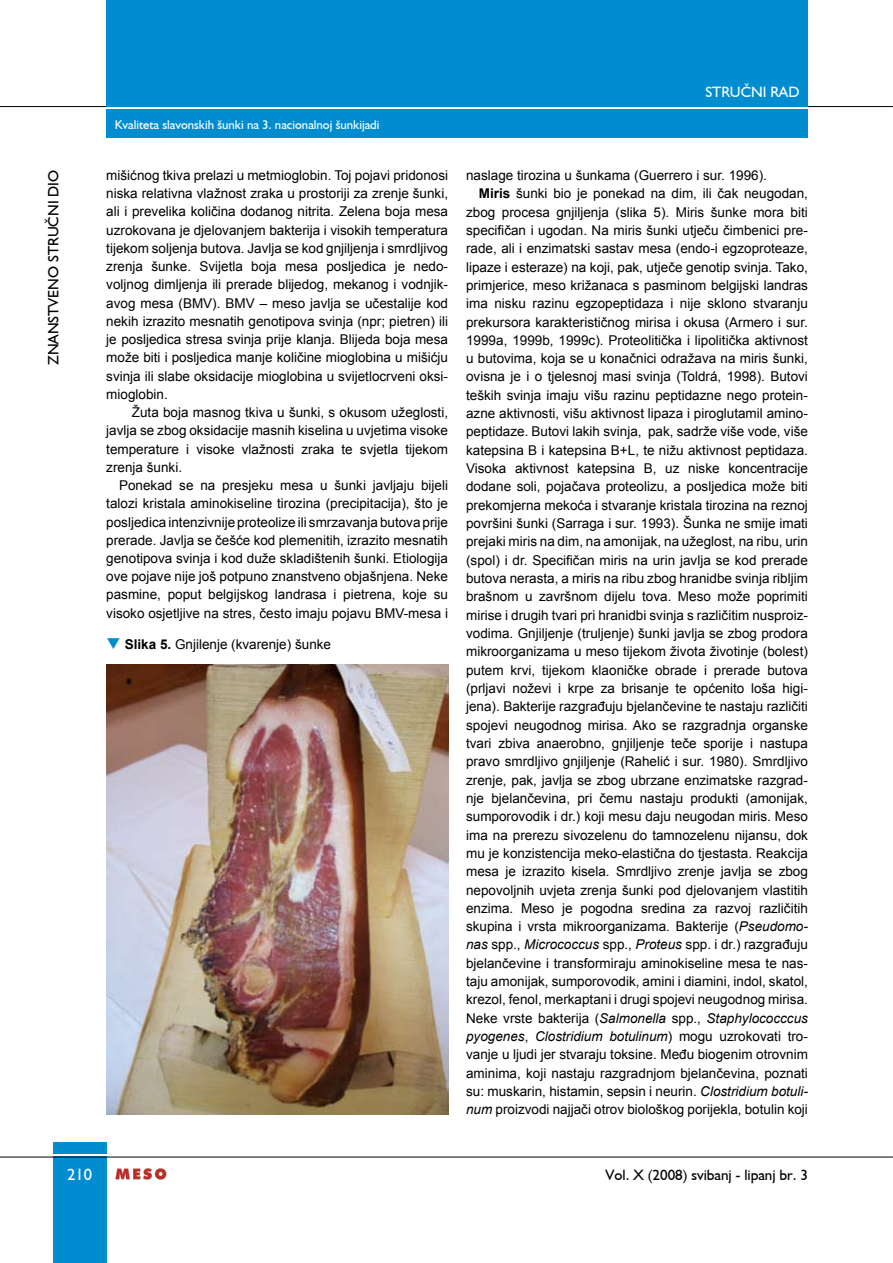
<style>
.page{position:relative;width:893px;height:1263px;background:#fff}
.page>*{position:absolute;margin:0;border:0;box-sizing:border-box;transform-origin:0 0}
.t1{font:16.5px "Humanist 521 BT";color:#fff}
.t2{font:15px "Humanist 521 BT";color:#000}
.t3{font:15px "Humanist 521 BT";color:#fff}
.t4{font:13.5px/18.3px "Arial";color:#000;text-align:justify}
.t5{font:italic 13.5px "Arial";color:#000}
.t6{font:12.75px "Humanist 521 BT";color:#fff}
.s1{color:#008dd0}
.s2{font-weight:700}
.s3{font-style:italic}
.s4{font-style:normal}
</style>
<div class="page">
<svg style="left:115px;top:1168px;width:51px;height:11px"></svg>
<div style="left:53px;top:1157px;width:53px;height:106px;background:#008dd0"></div>
<hr style="left:0;top:1157px;width:893px;height:1px;background:#000">
<div style="left:53px;top:1143px;width:53px;height:11px;background:#008dd0"></div>
<hr style="left:0;top:106px;width:893px;height:1px;background:#000">
<div style="left:106px;top:0;width:702px;height:107px;background:#008dd0"></div>
<div style="left:106px;top:110px;width:702px;height:28px;background:#008dd0"></div>
<img style="left:106px;top:664px;width:343px;height:450px">
<p class="t2" style="left:44px;top:365px;width:196px;rotate:-90deg">ZNANSTVENO STRUČNI DIO</p>
<p class="t6" style="left:115px;top:116px;width:266px">Kvaliteta slavonskih šunki na 3. nacionalnoj šunkijadi</p>
<p class="t4" style="left:106px;top:166px;width:343px">mišićnog tkiva prelazi u metmioglobin. Toj pojavi pridonosi niska relativna vlažnost zraka u prostoriji za zrenje šunki, ali i prevelika količina dodanog nitrita. Zelena boja mesa uzrokovana je djelovanjem bakterija i visokih temperatura tijekom soljenja butova. Javlja se kod gnjiljenja i smrdljivog zrenja šunke. Svijetla boja mesa posljedica je nedo&shy;voljnog dimljenja ili prerade blijedog, mekanog i vodnjik&shy;avog mesa (BMV). BMV – meso javlja se učestalije kod nekih izrazito mesnatih genotipova svinja (npr; pietren) ili je posljedica stresa svinja prije klanja. Blijeda boja mesa može biti i posljedica manje količine mioglobina u mišićju svinja ili slabe oksidacije mioglobina u svijetlocrveni oksi&shy;mioglobin.</p>
<p class="t4" style="left:106px;top:403px;width:343px;text-indent:26px">Žuta boja masnog tkiva u šunki, s okusom užeglosti, javlja se zbog oksidacije masnih kiselina u uvjetima visoke temperature i visoke vlažnosti zraka te svjetla tijekom zrenja šunki.</p>
<p class="t4" style="left:106px;top:476px;width:343px;text-indent:13px">Ponekad se na presjeku mesa u šunki javljaju bijeli talozi kristala aminokiseline tirozina (precipitacija), što je posljedica intenzivnije proteolize ili smrzavanja butova prije prerade. Javlja se češće kod plemenitih, izrazito mesnatih genotipova svinja i kod duže skladištenih šunki. Etiologija ove pojave nije još potpuno znanstveno objašnjena. Neke pasmine, poput belgijskog landrasa i pietrena, koje su visoko osjetljive na stres, često imaju pojavu BMV-mesa i</p>
<p class="t4" style="left:106px;top:635px;width:226px"><span class="s1">❑</span> <span class="s2">Slika 5.</span> Gnjilenje (kvarenje) šunke</p>
<p class="t3" style="left:705px;top:83px;width:96px">STRUČNI RAD</p>
<p class="t4" style="left:466px;top:166px;width:302px">naslage tirozina u šunkama (Guerrero i sur. 1996).</p>
<p class="t4" style="left:479px;top:185px;width:331px"><span class="s2">Miris</span> šunki bio je ponekad na dim, ili čak neugodan,</p>
<p class="t4" style="left:466px;top:203px;width:343px">zbog procesa gnjiljenja (slika 5). Miris šunke mora biti</p>
<p class="t4" style="left:466px;top:221px;width:343px">specifičan i ugodan. Na miris šunki utječu čimbenici pre-</p>
<p class="t4" style="left:466px;top:239px;width:343px">rade, ali i enzimatski sastav mesa (endo-i egzoproteaze,</p>
<p class="t4" style="left:466px;top:258px;width:343px">lipaze i esteraze) na koji, pak, utječe genotip svinja. Tako,</p>
<p class="t4" style="left:466px;top:276px;width:343px">primjerice, meso križanaca s pasminom belgijski landras</p>
<p class="t4" style="left:466px;top:294px;width:343px">ima nisku razinu egzopeptidaza i nije sklono stvaranju</p>
<p class="t4" style="left:466px;top:313px;width:343px">prekursora karakterističnog mirisa i okusa (Armero i sur.</p>
<p class="t4" style="left:466px;top:331px;width:343px">1999a, 1999b, 1999c). Proteolitička i lipolitička aktivnost</p>
<p class="t4" style="left:466px;top:349px;width:343px">u butovima, koja se u konačnici odražava na miris šunki,</p>
<p class="t4" style="left:466px;top:368px;width:343px">ovisna je i o tjelesnoj masi svinja (Toldrá, 1998). Butovi</p>
<p class="t4" style="left:466px;top:386px;width:343px">teških svinja imaju višu razinu peptidazne nego protein-</p>
<p class="t4" style="left:466px;top:404px;width:343px">azne aktivnosti, višu aktivnost lipaza i piroglutamil amino-</p>
<p class="t4" style="left:466px;top:423px;width:343px">peptidaze. Butovi lakih svinja, pak, sadrže više vode, više</p>
<p class="t4" style="left:466px;top:441px;width:343px">katepsina B i katepsina B+L, te nižu aktivnost peptidaza.</p>
<p class="t4" style="left:466px;top:459px;width:343px">Visoka aktivnost katepsina B, uz niske koncentracije</p>
<p class="t4" style="left:466px;top:478px;width:343px">dodane soli, pojačava proteolizu, a posljedica može biti</p>
<p class="t4" style="left:466px;top:496px;width:343px">prekomjerna mekoća i stvaranje kristala tirozina na reznoj</p>
<p class="t4" style="left:466px;top:514px;width:343px">površini šunki (Sarraga i sur. 1993). Šunka ne smije imati</p>
<p class="t4" style="left:466px;top:533px;width:343px">prejaki miris na dim, na amonijak, na užeglost, na ribu, urin</p>
<p class="t4" style="left:466px;top:551px;width:343px">(spol) i dr. Specifičan miris na urin javlja se kod prerade</p>
<p class="t4" style="left:466px;top:569px;width:343px">butova nerasta, a miris na ribu zbog hranidbe svinja ribljim</p>
<p class="t4" style="left:466px;top:588px;width:343px">brašnom u završnom dijelu tova. Meso može poprimiti</p>
<p class="t4" style="left:466px;top:606px;width:343px">mirise i drugih tvari pri hranidbi svinja s različitim nusproiz-</p>
<p class="t4" style="left:466px;top:624px;width:343px">vodima. Gnjiljenje (truljenje) šunki javlja se zbog prodora</p>
<p class="t4" style="left:466px;top:642px;width:343px">mikroorganizama u meso tijekom života životinje (bolest)</p>
<p class="t4" style="left:466px;top:661px;width:343px">putem krvi, tijekom klaoničke obrade i prerade butova</p>
<p class="t4" style="left:466px;top:679px;width:343px">(prljavi noževi i krpe za brisanje te općenito loša higi-</p>
<p class="t4" style="left:466px;top:697px;width:343px">jena). Bakterije razgrađuju bjelančevine te nastaju različiti</p>
<p class="t4" style="left:466px;top:716px;width:343px">spojevi neugodnog mirisa. Ako se razgradnja organske</p>
<p class="t4" style="left:466px;top:734px;width:343px">tvari zbiva anaerobno, gnjiljenje teče sporije i nastupa</p>
<p class="t4" style="left:466px;top:752px;width:343px">pravo smrdljivo gnjiljenje (Rahelić i sur. 1980). Smrdljivo</p>
<p class="t4" style="left:466px;top:771px;width:343px">zrenje, pak, javlja se zbog ubrzane enzimatske razgrad-</p>
<p class="t4" style="left:466px;top:789px;width:343px">nje bjelančevina, pri čemu nastaju produkti (amonijak,</p>
<p class="t4" style="left:466px;top:807px;width:343px">sumporovodik i dr.) koji mesu daju neugodan miris. Meso</p>
<p class="t4" style="left:466px;top:826px;width:343px">ima na prerezu sivozelenu do tamnozelenu nijansu, dok</p>
<p class="t4" style="left:466px;top:844px;width:343px">mu je konzistencija meko-elastična do tjestasta. Reakcija</p>
<p class="t4" style="left:466px;top:862px;width:343px">mesa je izrazito kisela. Smrdljivo zrenje javlja se zbog</p>
<p class="t4" style="left:466px;top:881px;width:343px">nepovoljnih uvjeta zrenja šunki pod djelovanjem vlastitih</p>
<p class="t4" style="left:466px;top:899px;width:343px">enzima. Meso je pogodna sredina za razvoj različitih</p>
<p class="t4" style="left:466px;top:917px;width:343px">skupina i vrsta mikroorganizama. Bakterije (<span class="s3">Pseudomo-</span></p>
<p class="t4" style="left:466px;top:936px;width:343px"><span class="s3">nas</span> spp., <span class="s3">Micrococcus</span> spp., <span class="s3">Proteus</span> spp. i dr.) razgrađuju</p>
<p class="t4" style="left:466px;top:954px;width:343px">bjelančevine i transformiraju aminokiseline mesa te nas-</p>
<p class="t4" style="left:466px;top:972px;width:343px">taju amonijak, sumporovodik, amini i diamini, indol, skatol,</p>
<p class="t4" style="left:466px;top:991px;width:343px">krezol, fenol, merkaptani i drugi spojevi neugodnog mirisa.</p>
<p class="t5" style="left:466px;top:1009px;width:343px"><span class="s4">Neke vrste bakterija (</span>Salmonella <span class="s4">spp.,</span> Staphylococccus</p>
<p class="t5" style="left:466px;top:1027px;width:343px">pyogenes<span class="s4">,</span> Clostridium botulinum<span class="s4">) mogu uzrokovati tro-</span></p>
<p class="t4" style="left:466px;top:1046px;width:343px">vanje u ljudi jer stvaraju toksine. Među biogenim otrovnim</p>
<p class="t4" style="left:466px;top:1064px;width:343px">aminima, koji nastaju razgradnjom bjelančevina, poznati</p>
<p class="t4" style="left:466px;top:1082px;width:343px">su: muskarin, histamin, sepsin i neurin. <span class="s3">Clostridium botuli-</span></p>
<p class="t4" style="left:466px;top:1100px;width:343px"><span class="s3">num</span> proizvodi najjači otrov biološkog porijekla, botulin koji</p>
<p class="t1" style="left:67px;top:1164px;width:26px">210</p>
<p class="t2" style="left:606px;top:1165px;width:204px">Vol. X (2008) svibanj - lipanj br. 3</p>
</div>
